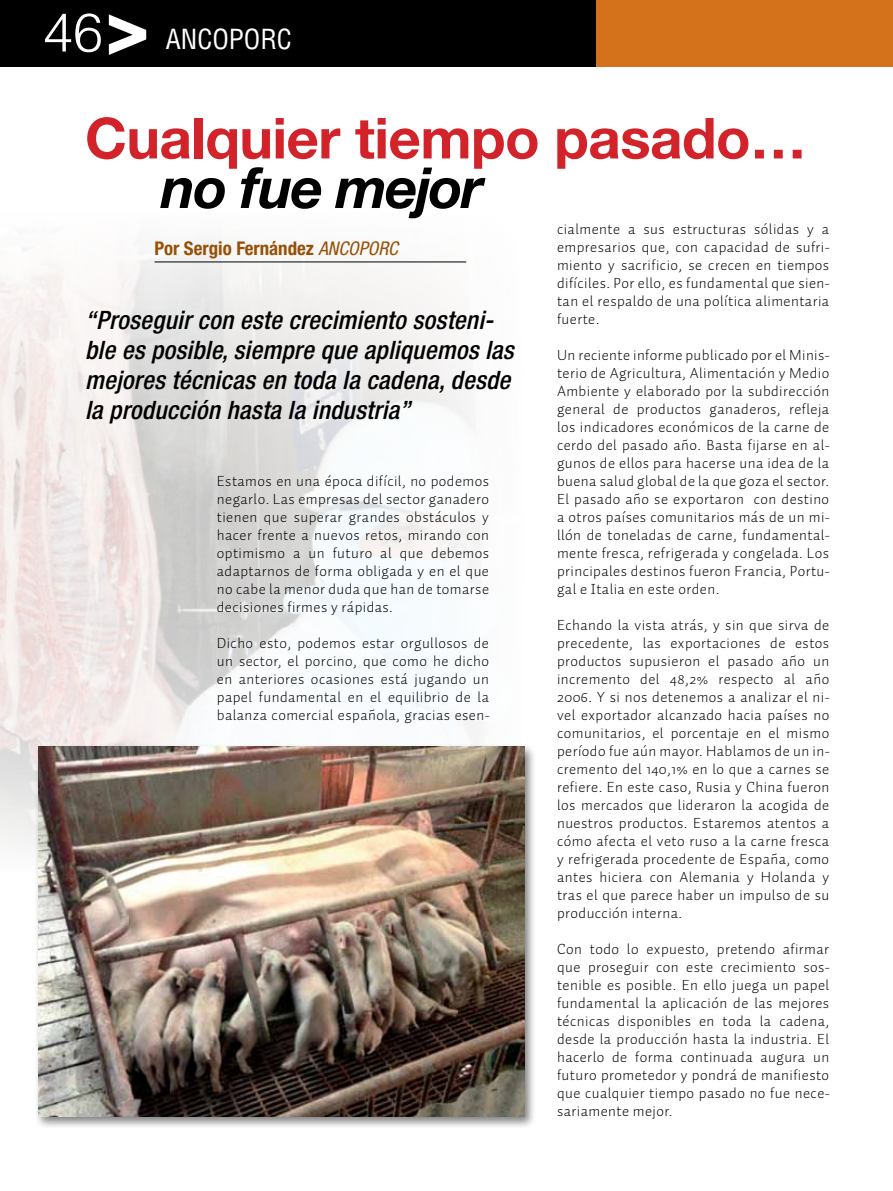
<style>
.page{position:relative;width:893px;height:1191px;background:#fff}
.page>*{position:absolute;margin:0;border:0;box-sizing:border-box;transform-origin:0 0}
.t1{font:700 86.55px "Helvetica";color:#fff}
.t2{font:700 56.55px "Helvetica Neue LT Std";letter-spacing:-.01em;color:#d2232a}
.t3{font:italic 700 56.55px "Helvetica Neue LT Std";letter-spacing:-.03em;color:#000}
.t4{font:condensed 27px "Helvetica";color:#fff}
.t5{font:italic 500 condensed 25.35px/30px "Helvetica Neue LT Std";letter-spacing:.01em;color:#000}
.t6{font:700 condensed 18.9px "Helvetica Neue LT Std";color:#985006}
.t7{font:300 15px/18px "Auto 1";letter-spacing:.03em;color:#000;text-align:justify}
.s1{font-weight:300;font-stretch:normal;font-size:54px}
.s2{font-weight:400;font-style:italic}
</style>
<div class="page">
<img style="left:0;top:242px;width:482px;height:603px">
<div style="left:0;top:0;width:601px;height:66px;background:#000"></div>
<div style="left:597px;top:0;width:296px;height:66px;background:#d4711b"></div>
<div style="left:34px;top:743px;width:502px;height:386px;background:#000;opacity:.5"></div>
<img style="left:38px;top:747px;width:486px;height:370px">
<hr style="left:155px;top:262px;width:311px;height:1px;background:#000">
<h3 class="t4" style="left:43px;top:22px;width:250px"><span class="s1">46</span> ANCOPORC</h3>
<h1 class="t1" style="left:184px;top:9px;width:52px;rotate:90deg">^</h1>
<h2 class="t2" style="left:85px;top:103px;width:723px">Cualquier tiempo pasado…</h2>
<h2 class="t3" style="left:161px;top:153px;width:324px">no fue mejor</h2>
<p class="t6" style="left:155px;top:236px;width:245px">Por Sergio Fernández <span class="s2">ANCOPORC</span></p>
<h3 class="t5" style="left:85px;top:305px;width:430px">“Proseguir con este crecimiento sosteni&shy;ble es posible, siempre que apliquemos las mejores técnicas en toda la cadena, desde la producción hasta la industria”</h3>
<p class="t7" style="left:217px;top:472px;width:274px">Estamos en una época difícil, no podemos negarlo. Las empresas del sector ganadero tienen que superar grandes obstáculos y hacer frente a nuevos retos, mirando con optimismo a un futuro al que debemos adaptarnos de forma obligada y en el que no cabe la menor duda que han de tomarse decisiones firmes y rápidas.</p>
<p class="t7" style="left:217px;top:634px;width:274px">Dicho esto, podemos estar orgullosos de un sector, el porcino, que como he dicho en anteriores ocasiones está jugando un papel fundamental en el equilibrio de la balanza comercial española, gracias esen-</p>
<p class="t7" style="left:557px;top:220px;width:274px">cialmente a sus estructuras sólidas y a empresarios que, con capacidad de sufri&shy;miento y sacrificio, se crecen en tiempos difíciles. Por ello, es fundamental que sien&shy;tan el respaldo de una política alimentaria fuerte.</p>
<p class="t7" style="left:557px;top:346px;width:274px">Un reciente informe publicado por el Minis&shy;terio de Agricultura, Alimentación y Medio Ambiente y elaborado por la subdirección general de productos ganaderos, refleja los indicadores económicos de la carne de cerdo del pasado año. Basta fijarse en al&shy;gunos de ellos para hacerse una idea de la buena salud global de la que goza el sector.<br>El pasado año se exportaron con destino a otros países comunitarios más de un mi&shy;llón de toneladas de carne, fundamental&shy;mente fresca, refrigerada y congelada. Los principales destinos fueron Francia, Portu&shy;gal e Italia en este orden.</p>
<p class="t7" style="left:557px;top:616px;width:274px">Echando la vista atrás, y sin que sirva de precedente, las exportaciones de estos productos supusieron el pasado año un incremento del 48,2% respecto al año 2006. Y si nos detenemos a analizar el ni&shy;vel exportador alcanzado hacia países no comunitarios, el porcentaje en el mismo período fue aún mayor. Hablamos de un in&shy;cremento del 140,1% en lo que a carnes se refiere. En este caso, Rusia y China fueron los mercados que lideraron la acogida de nuestros productos. Estaremos atentos a cómo afecta el veto ruso a la carne fresca y refrigerada procedente de España, como antes hiciera con Alemania y Holanda y tras el que parece haber un impulso de su producción interna.</p>
<p class="t7" style="left:557px;top:940px;width:274px">Con todo lo expuesto, pretendo afirmar que proseguir con este crecimiento sos&shy;tenible es posible. En ello juega un papel fundamental la aplicación de las mejores técnicas disponibles en toda la cadena, desde la producción hasta la industria. El hacerlo de forma continuada augura un futuro prometedor y pondrá de manifiesto que cualquier tiempo pasado no fue nece&shy;sariamente mejor.</p>
</div>
